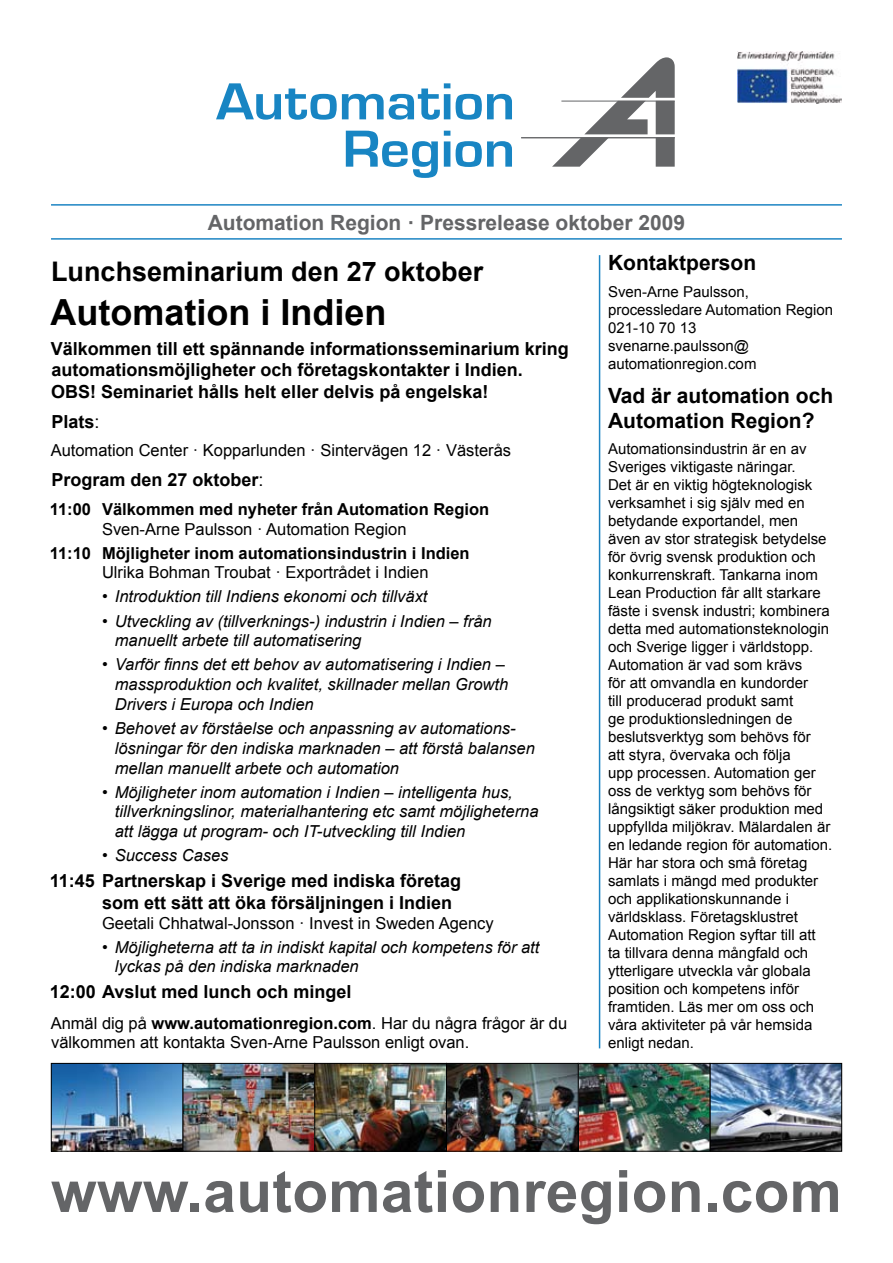
<style>
.page{position:relative;width:893px;height:1263px;background:#fff}
.page>*{position:absolute;margin:0;border:0;box-sizing:border-box;transform-origin:0 0}
.t1{font:700 58.5px "Arial";letter-spacing:.005em;color:#646567}
.t2{font:700 36px "Arial";color:#000}
.t3{font:700 27px "Arial";color:#000}
.t4{font:700 21px/25.2px "Arial";color:#000}
.t5{font:700 21px "Arial";color:#646567}
.t6{font:700 18px/21.6px "Arial";color:#000}
.t7{font:italic 16.5px/19.8px "Arial";color:#000}
.t8{font:16.5px/19.8px "Arial";color:#000}
.t9{font:700 16.5px "Arial";color:#000}
.t10{font:15px/18px "Arial";color:#000}
.s1{font-weight:400}
.s2{font-weight:700}
</style>
<div class="page">
<img style="left:53px;top:1065px;width:787px;height:84px">
<div style="left:710px;top:1063px;width:132px;height:88px;border:1px solid #000"></div>
<div style="left:578px;top:1063px;width:132px;height:88px;border:1px solid #000"></div>
<div style="left:51px;top:1063px;width:132px;height:88px;border:1px solid #000"></div>
<div style="left:446px;top:1063px;width:132px;height:88px;border:1px solid #000"></div>
<div style="left:183px;top:1063px;width:132px;height:88px;border:1px solid #000"></div>
<div style="left:314px;top:1063px;width:133px;height:88px;border:1px solid #000"></div>
<hr style="left:51px;top:204px;width:791px;height:2px;background:#1d85c3">
<hr style="left:51px;top:238px;width:791px;height:2px;background:#1d85c3">
<svg style="left:216px;top:83px;width:234px;height:37px"></svg>
<svg style="left:456px;top:94px;width:56px;height:26px"></svg>
<svg style="left:346px;top:131px;width:92px;height:47px"></svg>
<svg style="left:444px;top:131px;width:6px;height:36px"></svg>
<svg style="left:456px;top:141px;width:56px;height:26px"></svg>
<svg style="left:552px;top:57px;width:123px;height:110px"></svg>
<hr style="left:561px;top:101px;width:114px;height:1px;background:#646567">
<hr style="left:521px;top:137px;width:154px;height:1px;background:#646567">
<img style="left:738px;top:51px;width:104px;height:53px">
<hr style="left:599px;top:255px;width:1px;height:793px;background:#1d85c3">
<h3 class="t5" style="left:208px;top:208px;width:479px">Automation Region · Pressrelease oktober 2009</h3>
<h3 class="t3" style="left:51px;top:254px;width:434px">Lunchseminarium den 27 oktober</h3>
<h2 class="t2" style="left:51px;top:288px;width:338px">Automation i Indien</h2>
<p class="t6" style="left:51px;top:338px;width:520px">Välkommen till ett spännande informationsseminarium kring automationsmöjligheter och företagskontakter i Indien.<br>OBS! Seminariet hålls helt eller delvis på engelska!</p>
<p class="t6" style="left:52px;top:411px;width:50px">Plats<span class="s1">:</span></p>
<p class="t8" style="left:51px;top:441px;width:462px">Automation Center · Kopparlunden · Sintervägen 12 · Västerås</p>
<p class="t6" style="left:52px;top:470px;width:214px">Program den 27 oktober<span class="s1">:</span></p>
<p class="t9" style="left:50px;top:498px;width:441px">11:00 Välkommen med nyheter från Automation Region</p>
<p class="t8" style="left:102px;top:519px;width:306px">Sven-Arne Paulsson · Automation Region</p>
<p class="t9" style="left:50px;top:542px;width:421px">11:10 Möjligheter inom automationsindustrin i Indien</p>
<p class="t8" style="left:102px;top:563px;width:328px">Ulrika Bohman Troubat · Exportrådet i Indien</p>
<p class="t7" style="left:102px;top:587px;width:327px">• Introduktion till Indiens ekonomi och tillväxt</p>
<p class="t7" style="left:115px;top:611px;width:378px;text-indent:-13px">• Utveckling av (tillverknings-) industrin i Indien – från manuellt arbete till automatisering</p>
<p class="t7" style="left:115px;top:655px;width:395px;text-indent:-13px">• Varför finns det ett behov av automatisering i Indien – massproduktion och kvalitet, skillnader mellan Growth<br>Drivers i Europa och Indien</p>
<p class="t7" style="left:115px;top:718px;width:422px;text-indent:-13px">• Behovet av förståelse och anpassning av automations&shy;lösningar för den indiska marknaden – att förstå balansen mellan manuellt arbete och automation</p>
<p class="t7" style="left:115px;top:782px;width:425px;text-indent:-13px">• Möjligheter inom automation i Indien – intelligenta hus, tillverkningslinor, materialhantering etc samt möjligheterna att lägga ut program- och IT-utveckling till Indien</p>
<p class="t7" style="left:102px;top:846px;width:128px">• Success Cases</p>
<p class="t6" style="left:102px;top:871px;width:361px;text-indent:-52px">11:45 Partnerskap i Sverige med indiska företag som ett sätt att öka försäljningen i Indien</p>
<p class="t8" style="left:102px;top:913px;width:393px">Geetali Chhatwal-Jonsson · Invest in Sweden Agency</p>
<p class="t7" style="left:115px;top:937px;width:426px;text-indent:-13px">• Möjligheterna att ta in indiskt kapital och kompetens för att lyckas på den indiska marknaden</p>
<p class="t6" style="left:50px;top:982px;width:303px">12:00 Avslut med lunch och mingel</p>
<p class="t8" style="left:51px;top:1013px;width:518px">Anmäl dig på <span class="s2">www.automationregion.com</span>. Har du några frågor är du välkommen att kontakta Sven-Arne Paulsson enligt ovan.</p>
<h3 class="t4" style="left:608px;top:251px;width:150px">Kontaktperson</h3>
<p class="t10" style="left:608px;top:283px;width:227px">Sven-Arne Paulsson, processledare Automation Region<br>021-10 70 13 svenarne.paulsson@ automationregion.com</p>
<h3 class="t4" style="left:608px;top:383px;width:227px">Vad är automation och<br>Automation Region?</h3>
<p class="t10" style="left:608px;top:440px;width:226px">Automationsindustrin är en av<br>Sveriges viktigaste näringar.<br>Det är en viktig högteknologisk verksamhet i sig själv med en betydande exportandel, men även av stor strategisk betydelse för övrig svensk produktion och konkurrenskraft. Tankarna inom<br>Lean Production får allt starkare fäste i svensk industri; kombinera detta med automationsteknologin och Sverige ligger i världstopp.<br>Automation är vad som krävs<br>för att omvandla en kundorder<br>till producerad produkt samt<br>ge produktionsledningen de beslutsverktyg som behövs för<br>att styra, övervaka och följa<br>upp processen. Automation ger oss de verktyg som behövs för långsiktigt säker produktion med uppfyllda miljökrav. Mälardalen är en ledande region för automation.<br>Här har stora och små företag samlats i mängd med produkter och applikationskunnande i världsklass. Företagsklustret<br>Automation Region syftar till att<br>ta tillvara denna mångfald och ytterligare utveckla vår globala position och kompetens inför framtiden. Läs mer om oss och våra aktiviteter på vår hemsida enligt nedan.</p>
<h1 class="t1" style="left:51px;top:1153px;width:792px">www.automationregion.com</h1>
</div>
